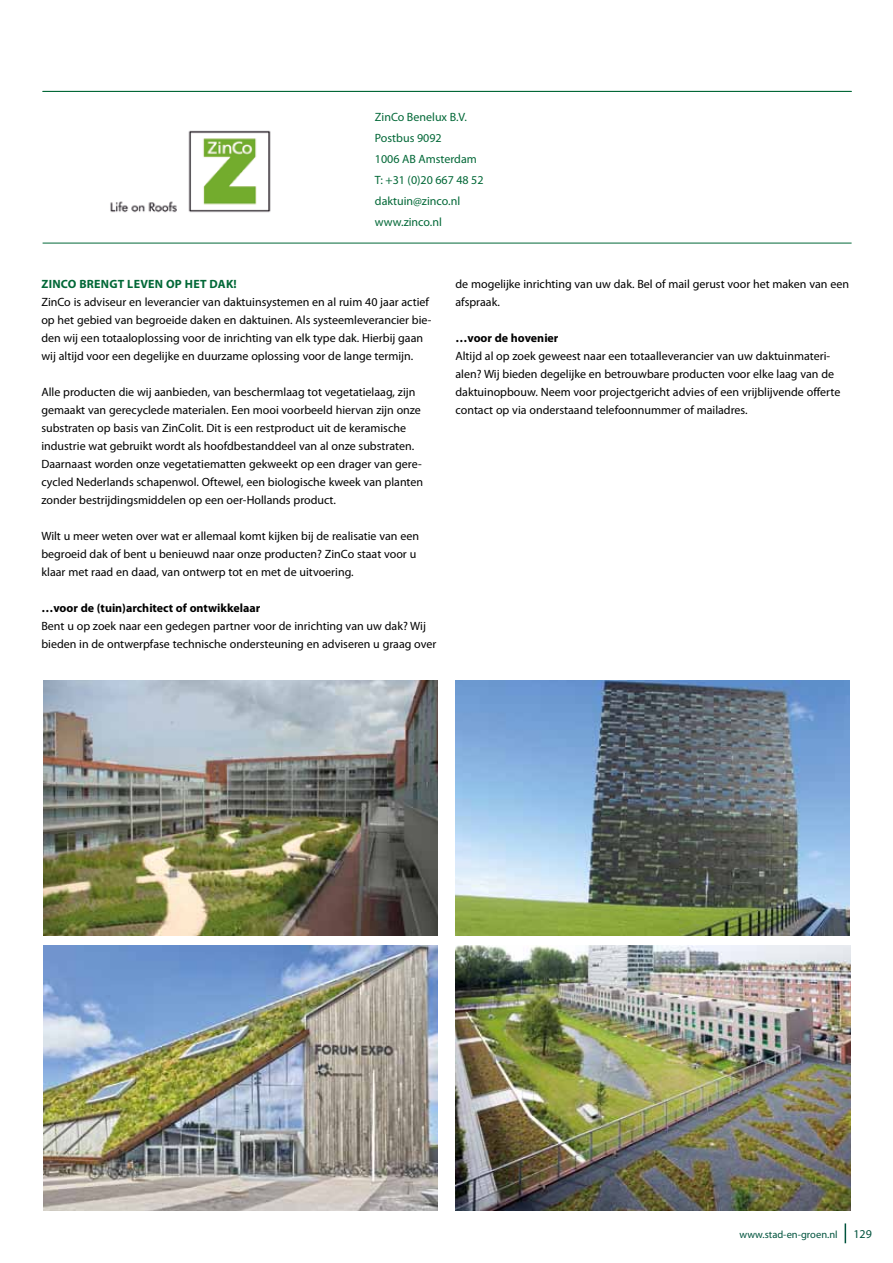
<style>
.page{position:relative;width:893px;height:1263px;background:#fff}
.page>*{position:absolute;margin:0;border:0;box-sizing:border-box;transform-origin:0 0}
.t1{font:12px/18px "Myriad Pro";color:#000}
.t2{font:12px/21px "Myriad Pro";color:#026837}
.t3{font:700 12px "Myriad Pro";color:#000}
.t4{font:700 12px "Myriad Pro";letter-spacing:.02em;color:#026837}
.t5{font:12px "Myriad Pro";color:#00533d}
.t6{font:10.5px "Myriad Pro";color:#00533d}
</style>
<div class="page">
<svg style="left:845px;top:1223px;width:1px;height:20px"></svg>
<img style="left:110px;top:130px;width:161px;height:83px">
<hr style="left:43px;top:91px;width:809px;height:1px;background:#026837">
<hr style="left:43px;top:243px;width:809px;height:1px;background:#026837">
<img style="left:456px;top:680px;width:394px;height:255px">
<img style="left:43px;top:680px;width:395px;height:255px">
<img style="left:43px;top:945px;width:395px;height:265px">
<img style="left:456px;top:945px;width:395px;height:265px">
<p class="t2" style="left:375px;top:106px;width:110px">ZinCo Benelux B.V.<br>Postbus 9092<br>1006 AB Amsterdam<br>T: +31 (0)20 667 48 52 daktuin@zinco.nl www.zinco.nl</p>
<p class="t4" style="left:42px;top:276px;width:197px">ZinCo brengt leven op het dak!</p>
<p class="t1" style="left:41px;top:293px;width:392px">ZinCo is adviseur en leverancier van daktuinsystemen en al ruim 40 jaar actief op het gebied van begroeide daken en daktuinen. Als systeemleverancier bie&shy;den wij een totaaloplossing voor de inrichting van elk type dak. Hierbij gaan wij altijd voor een degelijke en duurzame oplossing voor de lange termijn.</p>
<p class="t1" style="left:41px;top:383px;width:383px">Alle producten die wij aanbieden, van beschermlaag tot vegetatielaag, zijn gemaakt van gerecyclede materialen. Een mooi voorbeeld hiervan zijn onze substraten op basis van ZinColit. Dit is een restproduct uit de keramische industrie wat gebruikt wordt als hoofdbestanddeel van al onze substraten.<br>Daarnaast worden onze vegetatiematten gekweekt op een drager van gere&shy;cycled Nederlands schapenwol. Oftewel, een biologische kweek van planten zonder bestrijdingsmiddelen op een oer-Hollands product.</p>
<p class="t1" style="left:41px;top:527px;width:379px">Wilt u meer weten over wat er allemaal komt kijken bij de realisatie van een begroeid dak of bent u benieuwd naar onze producten? ZinCo staat voor u klaar met raad en daad, van ontwerp tot en met de uitvoering.</p>
<p class="t3" style="left:41px;top:600px;width:220px">…voor de (tuin)architect of ontwikkelaar</p>
<p class="t1" style="left:41px;top:617px;width:396px">Bent u op zoek naar een gedegen partner voor de inrichting van uw dak? Wij bieden in de ontwerpfase technische ondersteuning en adviseren u graag over</p>
<p class="t1" style="left:455px;top:275px;width:395px">de mogelijke inrichting van uw dak. Bel of mail gerust voor het maken van een afspraak.</p>
<p class="t3" style="left:455px;top:330px;width:105px">…voor de hovenier</p>
<p class="t1" style="left:455px;top:347px;width:386px">Altijd al op zoek geweest naar een totaalleverancier van uw daktuinmateri&shy;alen? Wij bieden degelijke en betrouwbare producten voor elke laag van de daktuinopbouw. Neem voor projectgericht advies of een vrijblijvende offerte contact op via onderstaand telefoonnummer of mailadres.</p>
<p class="t6" style="left:739px;top:1228px;width:100px">www.stad-en-groen.nl</p>
<p class="t5" style="left:853px;top:1226px;width:20px">129</p>
</div>
